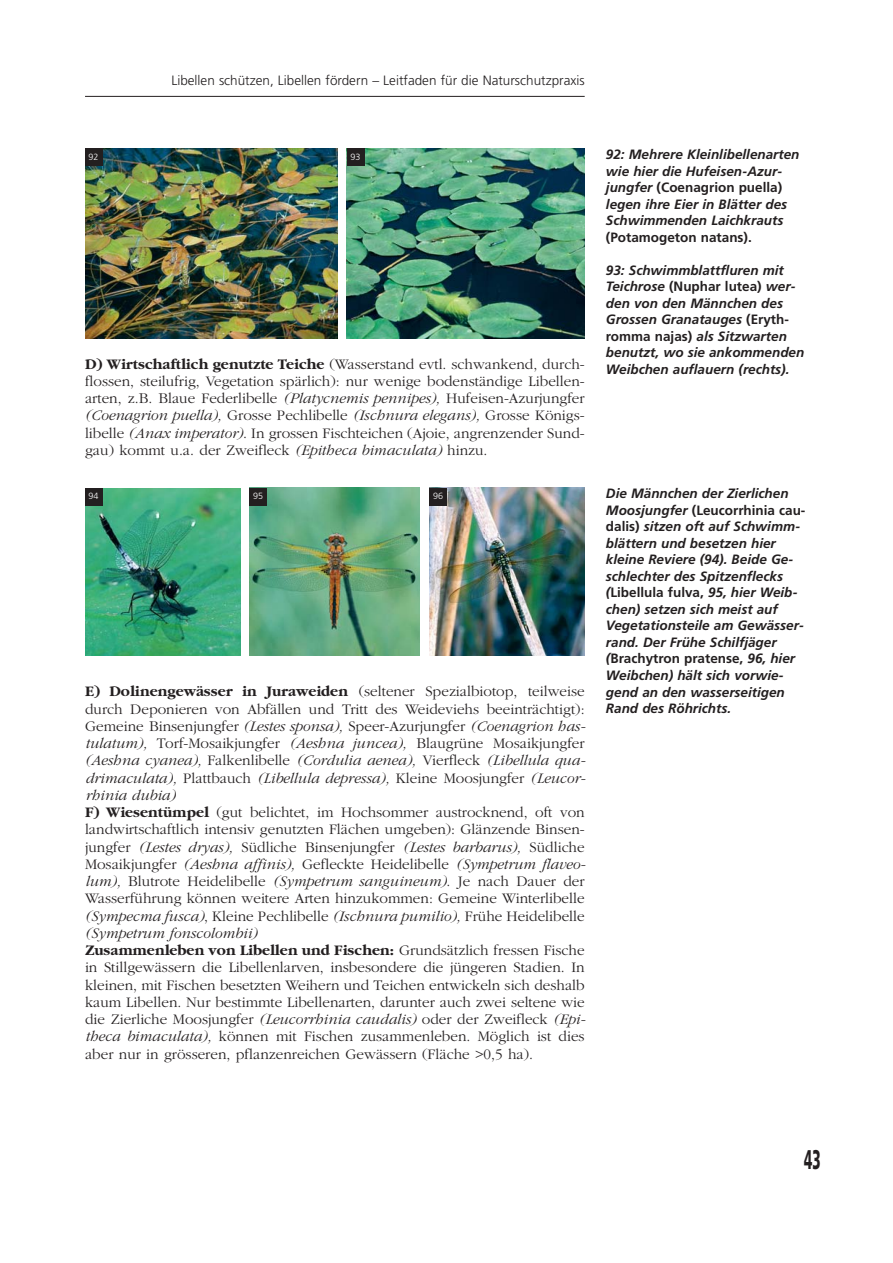
<style>
.page{position:relative;width:893px;height:1263px;background:#fff}
.page>*{position:absolute;margin:0;border:0;box-sizing:border-box;transform-origin:0 0}
.t1{font:900 27px "Frutiger";color:#231f20;scale:.5 1}
.t2{font:300 15.15px/17.2px "Garamond";color:#231f20;text-align:justify}
.t3{font:italic 700 13.5px/16.5px "Frutiger";color:#231f20}
.t4{font:300 13.5px "Frutiger";color:#231f20}
.t5{font:700 13.5px "Frutiger";color:#231f20}
.t6{font:300 9px "Frutiger";color:#fff}
.s1{font-weight:700}
.s2{font-style:italic}
.s3{font-style:normal}
</style>
<div class="page">
<hr style="left:85px;top:96px;width:500px;height:1px;background:#231f20">
<img style="left:85px;top:149px;width:253px;height:189px">
<img style="left:347px;top:149px;width:238px;height:189px">
<div style="left:85px;top:149px;width:17px;height:17px;background:#231f20"></div>
<div style="left:347px;top:149px;width:17px;height:17px;background:#231f20"></div>
<img style="left:85px;top:488px;width:156px;height:167px">
<img style="left:429px;top:488px;width:156px;height:167px">
<img style="left:249px;top:488px;width:171px;height:167px">
<div style="left:85px;top:488px;width:17px;height:17px;background:#231f20"></div>
<div style="left:250px;top:488px;width:17px;height:17px;background:#231f20"></div>
<div style="left:430px;top:488px;width:17px;height:17px;background:#231f20"></div>
<p class="t4" style="left:171px;top:74px;width:415px">Libellen schützen, Libellen fördern – Leitfaden für die Naturschutzpraxis</p>
<p class="t6" style="left:89px;top:153px;width:12px">92</p>
<p class="t6" style="left:350px;top:153px;width:12px">93</p>
<p class="t2" style="left:85px;top:356px;width:501px"><span class="s1">D) Wirtschaftlich genutzte Teiche</span> (Wasserstand evtl. schwankend, durch&shy;flossen, steilufrig, Vegetation spärlich): nur wenige bodenständige Libellen&shy;arten, z.B. Blaue Federlibelle <span class="s2">(Platycnemis pennipes),</span> Hufeisen-Azurjungfer <span class="s2">(Coenagrion puella),</span> Grosse Pechlibelle <span class="s2">(Ischnura elegans),</span> Grosse Königs&shy;libelle <span class="s2">(Anax imperator)</span>. In grossen Fischteichen (Ajoie, angrenzender Sund&shy;gau) kommt u.a. der Zweifleck <span class="s2">(Epitheca bimaculata)</span> hinzu.</p>
<p class="t3" style="left:606px;top:147px;width:195px">92: Mehrere Kleinlibellenarten wie hier die Hufeisen-Azur&shy;jungfer <span class="s3">(Coenagrion puella) </span>legen ihre Eier in Blätter des<br>Schwimmenden Laichkrauts</p>
<p class="t5" style="left:606px;top:231px;width:147px">(Potamo geton natans).</p>
<p class="t3" style="left:606px;top:263px;width:200px">93: Schwimmblattfluren mit<br>Teichrose <span class="s3">(Nuphar lutea)</span> wer&shy;den von den Männchen des<br>Grossen Granatauges <span class="s3">(Eryth&shy;romma najas)</span> als Sitzwarten benutzt, wo sie ankommenden<br>Weibchen auflauern (rechts).</p>
<p class="t6" style="left:89px;top:492px;width:12px">94</p>
<p class="t6" style="left:253px;top:492px;width:12px">95</p>
<p class="t6" style="left:433px;top:492px;width:12px">96</p>
<p class="t3" style="left:606px;top:486px;width:201px">Die Männchen der Zierlichen<br>Moosjungfer <span class="s3">(Leucorrhinia cau&shy;dalis)</span> sitzen oft auf Schwimm&shy;blättern und besetzen hier kleine Reviere (94). Beide Ge - schlechter des Spitzenflecks (<span class="s3">Libellula fulva,</span> 95, hier Weib&shy;chen) setzen sich meist auf<br>Vegetationsteile am Gewässer&shy;rand. Der Frühe Schilfjäger (<span class="s3">Brachytron pratense,</span> 96, hier<br>Weibchen) hält sich vorwie&shy;gend an den wasserseitigen<br>Rand des Röhrichts.</p>
<p class="t2" style="left:85px;top:684px;width:502px;text-align:left"><span class="s1">E) Dolinengewässer in Juraweiden</span> (seltener Spezialbiotop, teilweise durch Deponieren von Abfällen und Tritt des Weideviehs beeinträchtigt):<br>Gemeine Binsenjungfer <span class="s2">(Lestes sponsa),</span> Speer-Azurjungfer <span class="s2">(Coenagrion has&shy;tulatum),</span> Torf-Mosaikjungfer <span class="s2">(Aeshna juncea),</span> Blaugrüne Mosaikjungfer <span class="s2">(Aeshna cyanea),</span> Falkenlibelle <span class="s2">(Cordulia aenea),</span> Vierfleck <span class="s2">(Libellula qua&shy;drimaculata),</span> Plattbauch <span class="s2">(Libellula depressa),</span> Kleine Moosjungfer <span class="s2">(Leucor&shy;rhinia dubia)<br></span><span class="s1">F) Wiesentümpel</span> (gut belichtet, im Hochsommer austrocknend, oft von landwirtschaftlich intensiv genutzten Flächen umgeben): Glänzende Binsen&shy;jungfer <span class="s2">(Lestes dryas),</span> Südliche Binsenjungfer <span class="s2">(Lestes barbarus),</span> Südliche Mosaikjungfer <span class="s2">(Aeshna affinis),</span> Gefleckte Heidelibelle <span class="s2">(Sympetrum flaveo&shy;lum),</span> Blutrote Heidelibelle <span class="s2">(Sympetrum sanguineum)</span>. Je nach Dauer der Wasserführung können weitere Arten hinzukommen: Gemeine Winterlibelle <span class="s2">(Sympecma fusca)</span>, Kleine Pechlibelle <span class="s2">(Ischnura pumilio),</span> Frühe Heidelibelle <span class="s2">(Sympetrum fonscolombii)<br></span><span class="s1">Zusammenleben von Libellen und Fischen:</span> Grundsätzlich fressen Fische in Stillgewässern die Libellenlarven, insbesondere die jüngeren Stadien. In kleinen, mit Fischen besetzten Weihern und Teichen entwickeln sich deshalb kaum Libellen. Nur bestimmte Libellenarten, darunter auch zwei seltene wie die Zierliche Moosjungfer <span class="s2">(Leucorrhinia caudalis)</span> oder der Zweifleck <span class="s2">(Epi&shy;theca bimaculata),</span> können mit Fischen zusammenleben. Möglich ist dies aber nur in grösseren, pflanzenreichen Gewässern (Fläche &gt;0,5 ha).</p>
<h1 class="t1" style="left:804px;top:1147px;width:35px">43</h1>
</div>
